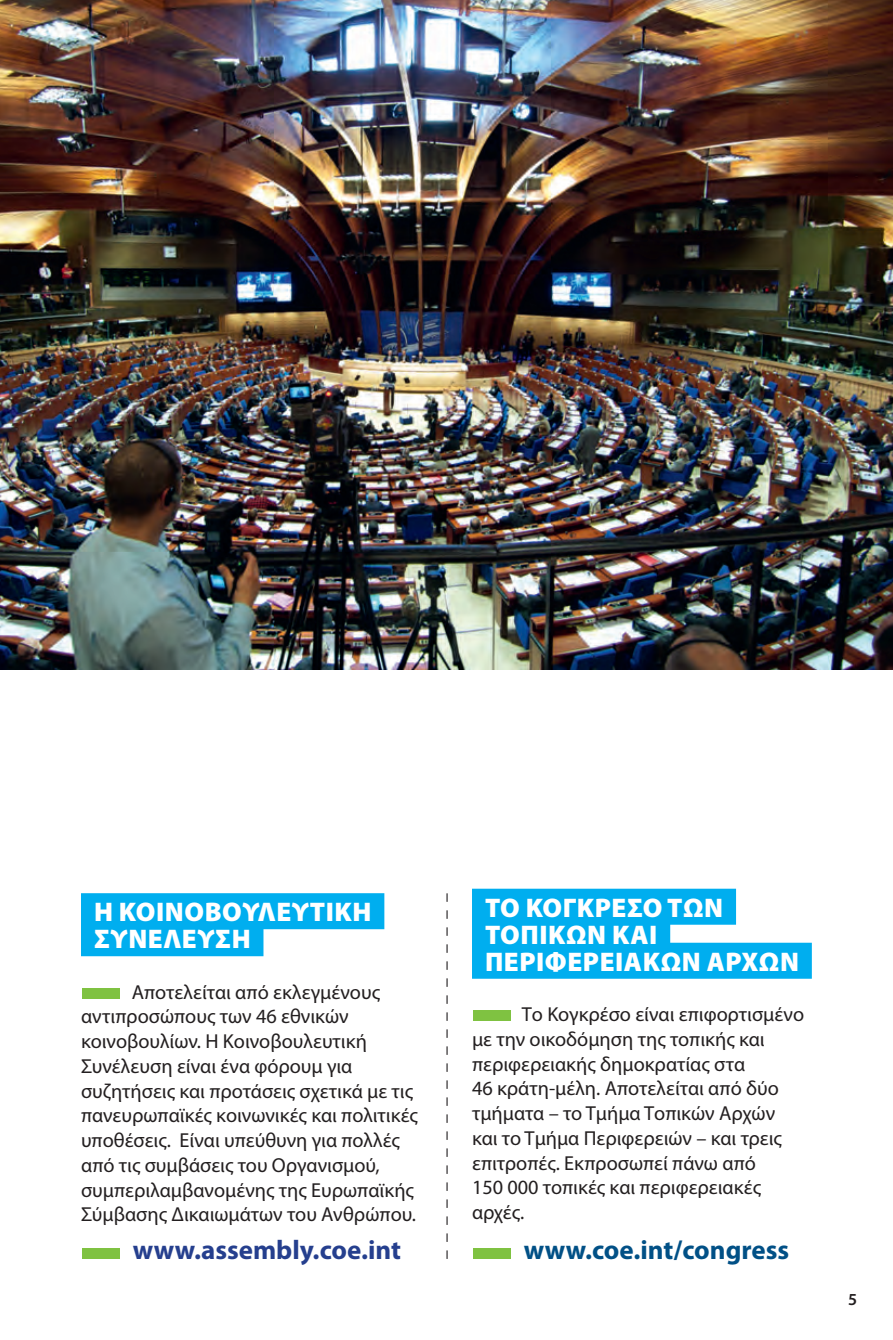
<style>
.page{position:relative;width:893px;height:1340px;background:#fff}
.page>*{position:absolute;margin:0;border:0;box-sizing:border-box;transform-origin:0 0}
.t1{font:900 27px/27px "Myriad Pro";letter-spacing:.02em;color:#fff}
.t2{font:700 27px "Myriad Pro";color:#253f8e}
.t3{font:700 27px "Myriad Pro";color:#015086}
.t4{font:20.25px/24.8px "Myriad Pro";color:#231f20}
.t5{font:600 16.88px "Myriad Pro";color:#231f20}
.s1{color:#7fc241}
</style>
<div class="page">
<svg style="left:446px;top:893px;width:2px;height:365px"></svg>
<div style="left:81px;top:893px;width:303px;height:36px;background:#00aeef"></div>
<div style="left:81px;top:920px;width:182px;height:36px;background:#00aeef"></div>
<div style="left:472px;top:888px;width:264px;height:36px;background:#00aeef"></div>
<div style="left:472px;top:915px;width:198px;height:36px;background:#00aeef"></div>
<div style="left:472px;top:942px;width:340px;height:36px;background:#00aeef"></div>
<img style="left:0;top:0;width:893px;height:670px">
<h1 class="t1" style="left:94px;top:897px;width:279px">Η ΚΟΙΝΟΒΟΥΛΕΥΤΙΚΗ<br>ΣΥΝΕΛΕΥΣΗ</h1>
<p class="t4" style="left:81px;top:979px;width:339px"><span class="s1">■</span> Αποτελείται από εκλεγμένους αντιπροσώπους των 46 εθνικών κοινοβουλίων. Η Κοινοβουλευτική Συνέλευση είναι ένα φόρουμ για συζητήσεις και προτάσεις σχετικά με τις πανευρωπαϊκές κοινωνικές και πολιτικές υποθέσεις. Είναι υπεύθυνη για πολλές από τις συμβάσεις του Οργανισμού, συμπεριλαμβανομένης της Ευρωπαϊκής Σύμβασης Δικαιωμάτων του Ανθρώπου.</p>
<h1 class="t2" style="left:81px;top:1232px;width:322px"><span class="s1">■</span> www.assembly.coe.int</h1>
<h1 class="t1" style="left:485px;top:893px;width:316px">ΤΟ ΚΟΓΚΡΕΣΟ ΤΩΝ<br>ΤΟΠΙΚΩΝ ΚΑΙ<br>ΠΕΡΙΦΕΡΕΙΑΚΩΝ ΑΡΧΩΝ</h1>
<p class="t4" style="left:472px;top:1001px;width:334px"><span class="s1">■</span> Το Κογκρέσο είναι επιφορτισμένο με την οικοδόμηση της τοπικής και περιφερειακής δημοκρατίας στα<br>46 κράτη-μέλη. Αποτελείται από δύο τμήματα – το Τμήμα Τοπικών Αρχών και το Τμήμα Περιφερειών – και τρεις επιτροπές. Εκπροσωπεί πάνω από<br>150 000 τοπικές και περιφερειακές αρχές.</p>
<h1 class="t3" style="left:472px;top:1232px;width:319px"><span class="s1">■</span> www.coe.int/congress</h1>
<p class="t5" style="left:848px;top:1288px;width:11px">5</p>
</div>
